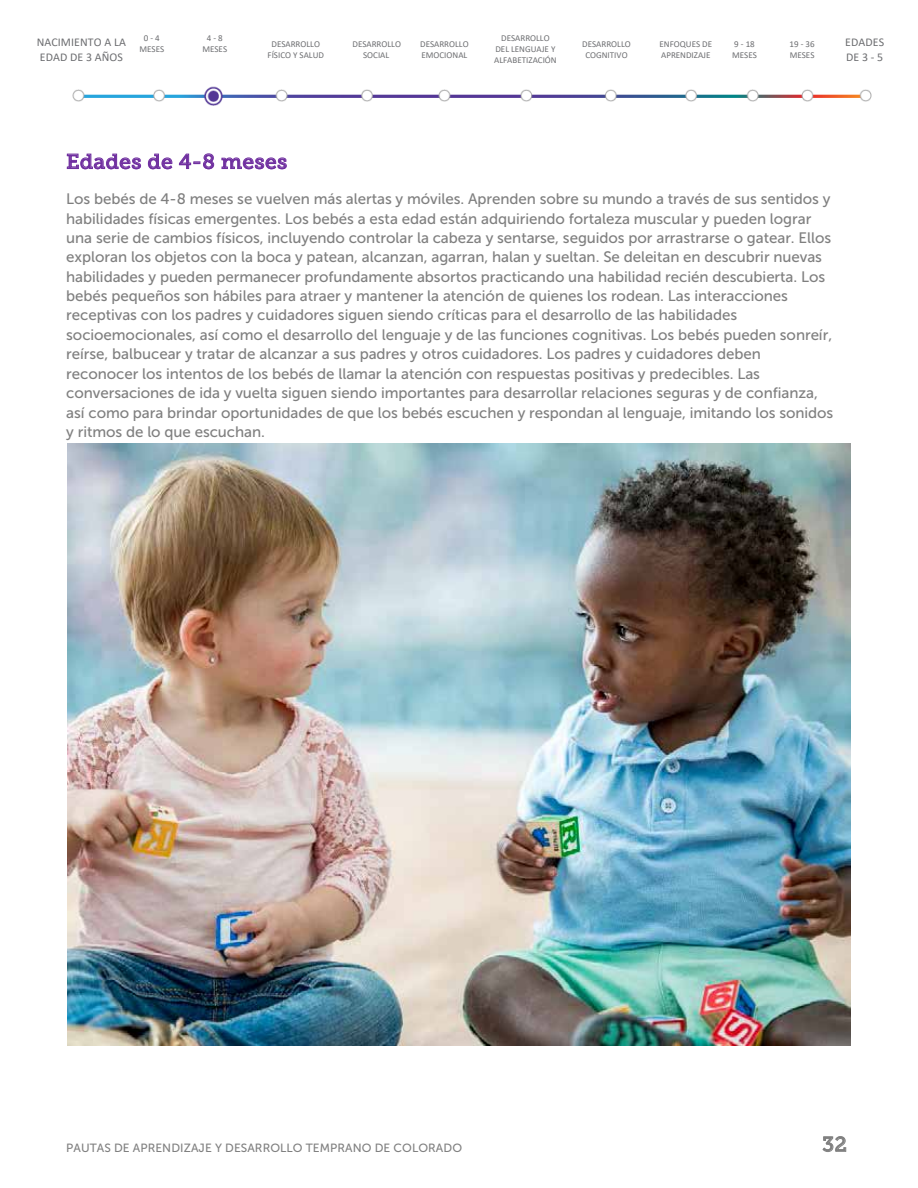
<style>
.page{position:relative;width:918px;height:1188px;background:#fff}
.page>*{position:absolute;margin:0;border:0;box-sizing:border-box;transform-origin:0 0}
.t1{font:20.4px "Museo Slab 500";letter-spacing:.025em;color:#7030a0}
.t2{font:20.4px "Museo Slab 500";color:#808080}
.t3{font:15.15px/19.4px "Museo Sans 500";letter-spacing:-.005em;color:#7f7f7f}
.t4{font:11.85px "Museo Sans 500";letter-spacing:.005em;color:#808080}
.t5{font:11.85px/14.7px "Calibri";letter-spacing:.005em;color:#6d6e71}
.t6{font:9px/10.8px "Calibri";color:#6d6e71;text-align:center}
</style>
<div class="page">
<img style="left:72px;top:86px;width:800px;height:20px">
<img style="left:68px;top:444px;width:783px;height:601px">
<p class="t5" style="left:37px;top:34px;width:91px">NACIMIENTO A LA<br>EDAD DE 3 AÑOS</p>
<p class="t6" style="left:139px;top:33px;width:26px">0 -4<br>MESES</p>
<p class="t6" style="left:202px;top:33px;width:26px">4 -8<br>MESES</p>
<p class="t6" style="left:268px;top:38px;width:58px">DESARROLLO<br>FÍSICO Y SALUD</p>
<p class="t6" style="left:353px;top:38px;width:50px">DESARROLLO<br>SOCIAL</p>
<p class="t6" style="left:420px;top:38px;width:50px;text-align:left">DESARROLLO<br>EMOCIONAL</p>
<p class="t6" style="left:494px;top:33px;width:64px">DESARROLLO<br>DEL LENGUAJE Y<br>ALFABETIZACIÓN</p>
<p class="t6" style="left:582px;top:38px;width:50px">DESARROLLO<br>COGNITIVO</p>
<p class="t6" style="left:660px;top:38px;width:54px;text-align:left">ENFOQUES DE<br>APRENDIZAJE</p>
<p class="t6" style="left:732px;top:38px;width:26px;text-align:left">9 - 18<br>MESES</p>
<p class="t6" style="left:790px;top:38px;width:27px;text-align:left">19 - 36<br>MESES</p>
<p class="t5" style="left:845px;top:34px;width:40px">EDADES<br>DE 3 - 5</p>
<h1 class="t1" style="left:66px;top:150px;width:222px">Edades de 4-8 meses</h1>
<p class="t3" style="left:66px;top:189px;width:769px">Los bebés de 4-8 meses se vuelven más alertas y móviles. Aprenden sobre su mundo a través de sus sentidos y habilidades físicas emergentes. Los bebés a esta edad están adquiriendo fortaleza muscular y pueden lograr una serie de cambios físicos, incluyendo controlar la cabeza y sentarse, seguidos por arrastrarse o gatear. Ellos exploran los objetos con la boca y patean, alcanzan, agarran, halan y sueltan. Se deleitan en descubrir nuevas habilidades y pueden permanecer profundamente absortos practicando una habilidad recién descubierta. Los bebés pequeños son hábiles para atraer y mantener la atención de quienes los rodean. Las interacciones receptivas con los padres y cuidadores siguen siendo críticas para el desarrollo de las habilidades socioemocionales, así como el desarrollo del lenguaje y de las funciones cognitivas. Los bebés pueden sonreír, reírse, balbucear y tratar de alcanzar a sus padres y otros cuidadores. Los padres y cuidadores deben reconocer los intentos de los bebés de llamar la atención con respuestas positivas y predecibles. Las conversaciones de ida y vuelta siguen siendo importantes para desarrollar relaciones seguras y de confianza, así como para brindar oportunidades de que los bebés escuchen y respondan al lenguaje, imitando los sonidos y ritmos de lo que escuchan.</p>
<p class="t4" style="left:66px;top:1141px;width:397px">PAUTAS DE APRENDIZAJE Y DESARROLLO TEMPRANO DE COLORADO</p>
<h1 class="t2" style="left:822px;top:1133px;width:26px">32</h1>
</div>
